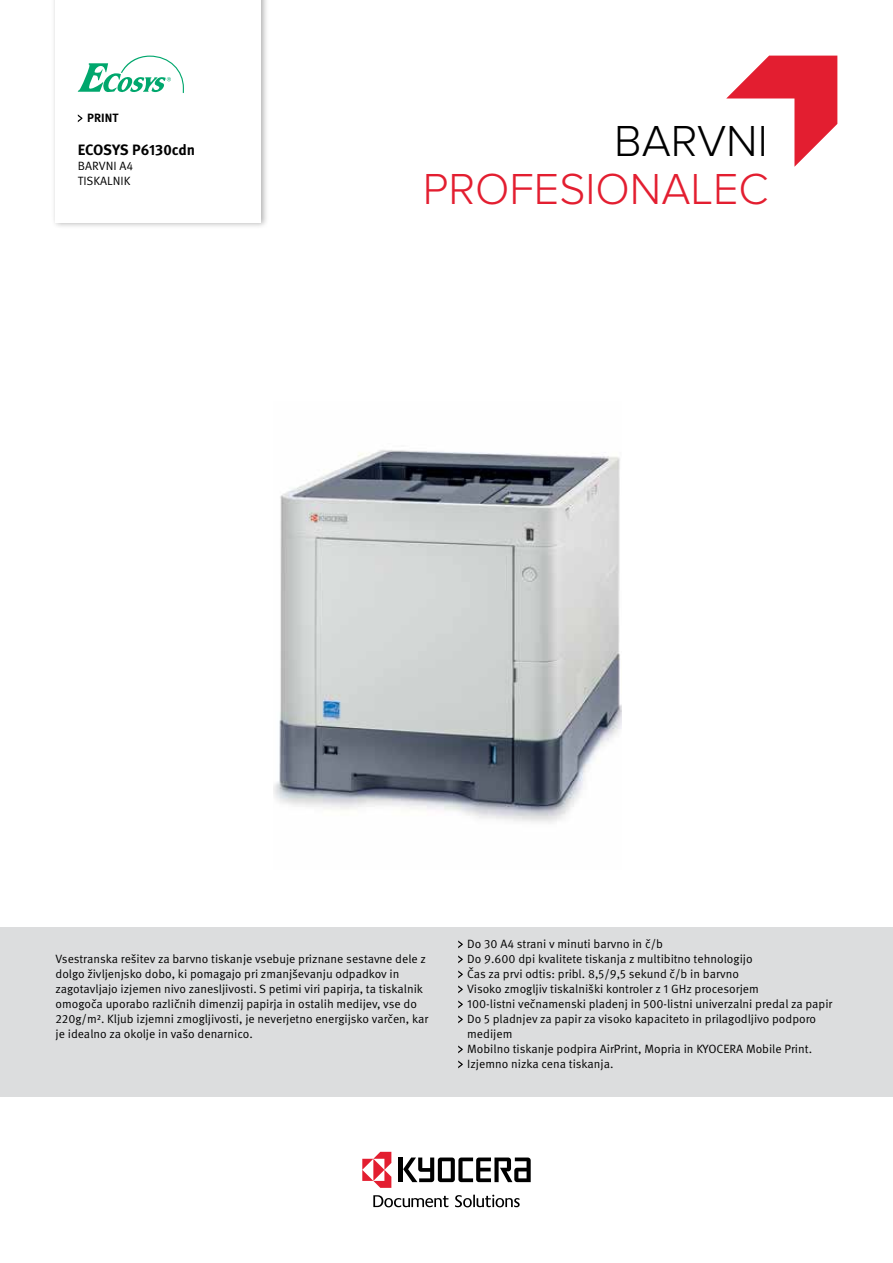
<style>
.page{position:relative;width:893px;height:1263px;background:#fff}
.page>*{position:absolute;margin:0;border:0;box-sizing:border-box;transform-origin:0 0}
.t1{font:300 45px "Proxima Nova";color:#e31e30}
.t2{font:300 45px "Proxima Nova";color:#000}
.t3{font:700 15px "Meta Pro";letter-spacing:-.01em;color:#000}
.t4{font:12px/15px "Meta Pro Norm";color:#000}
.t5{font:700 12px "Meta Pro";color:#000}
</style>
<div class="page">
<img style="left:273px;top:450px;width:349px;height:373px">
<div style="left:0;top:927px;width:893px;height:169px;background:#dcddde"></div>
<div style="left:51px;top:0;width:217px;height:229px;background:#000;opacity:.3"></div>
<div style="left:56px;top:0;width:205px;height:223px;background:#fff"></div>
<hr style="left:399px;top:1157px;width:4px;height:25px;background:#000">
<svg style="left:403px;top:1157px;width:128px;height:25px"></svg>
<svg style="left:362px;top:1152px;width:29px;height:36px"></svg>
<svg style="left:455px;top:1195px;width:65px;height:12px"></svg>
<svg style="left:373px;top:1195px;width:75px;height:12px"></svg>
<svg style="left:78px;top:56px;width:106px;height:37px"></svg>
<svg style="left:726px;top:56px;width:111px;height:111px"></svg>
<svg style="left:458px;top:940px;width:5px;height:8px"></svg>
<svg style="left:458px;top:955px;width:5px;height:8px"></svg>
<svg style="left:458px;top:970px;width:5px;height:8px"></svg>
<svg style="left:458px;top:985px;width:5px;height:8px"></svg>
<svg style="left:458px;top:1000px;width:5px;height:8px"></svg>
<svg style="left:458px;top:1015px;width:5px;height:8px"></svg>
<svg style="left:458px;top:1045px;width:5px;height:8px"></svg>
<svg style="left:458px;top:1060px;width:5px;height:8px"></svg>
<svg style="left:78px;top:114px;width:4px;height:8px"></svg>
<p class="t5" style="left:87px;top:109px;width:33px">PRINT</p>
<p class="t3" style="left:78px;top:138px;width:119px">ECOSYS P6130cdn</p>
<p class="t4" style="left:78px;top:158px;width:57px">BARVNI A4<br>TISKALNIK</p>
<h1 class="t2" style="left:614px;top:115px;width:155px">BARVNI</h1>
<h1 class="t1" style="left:423px;top:163px;width:348px">PROFESIONALEC</h1>
<p class="t4" style="left:56px;top:951px;width:374px">Vsestranska rešitev za barvno tiskanje vsebuje priznane sestavne dele z dolgo življenjsko dobo, ki pomagajo pri zmanjševanju odpadkov in zagotavljajo izjemen nivo zanesljivosti. S petimi viri papirja, ta tiskalnik omogoča uporabo različnih dimenzij papirja in ostalih medijev, vse do 220g/m². Kljub izjemni zmogljivosti, je neverjetno energijsko varčen, kar je idealno za okolje in vašo denarnico.</p>
<p class="t4" style="left:467px;top:936px;width:367px">Do 30 A4 strani v minuti barvno in č/b<br>Do 9.600 dpi kvalitete tiskanja z multibitno tehnologijo<br>Čas za prvi odtis: pribl. 8,5/9,5 sekund č/b in barvno<br>Visoko zmogljiv tiskalniški kontroler z 1 GHz procesorjem<br>100-listni večnamenski pladenj in 500-listni univerzalni predal za papir Do 5 pladnjev za papir za visoko kapaciteto in prilagodljivo podporo medijem<br>Mobilno tiskanje podpira AirPrint, Mopria in KYOCERA Mobile Print.<br>Izjemno nizka cena tiskanja.</p>
</div>
